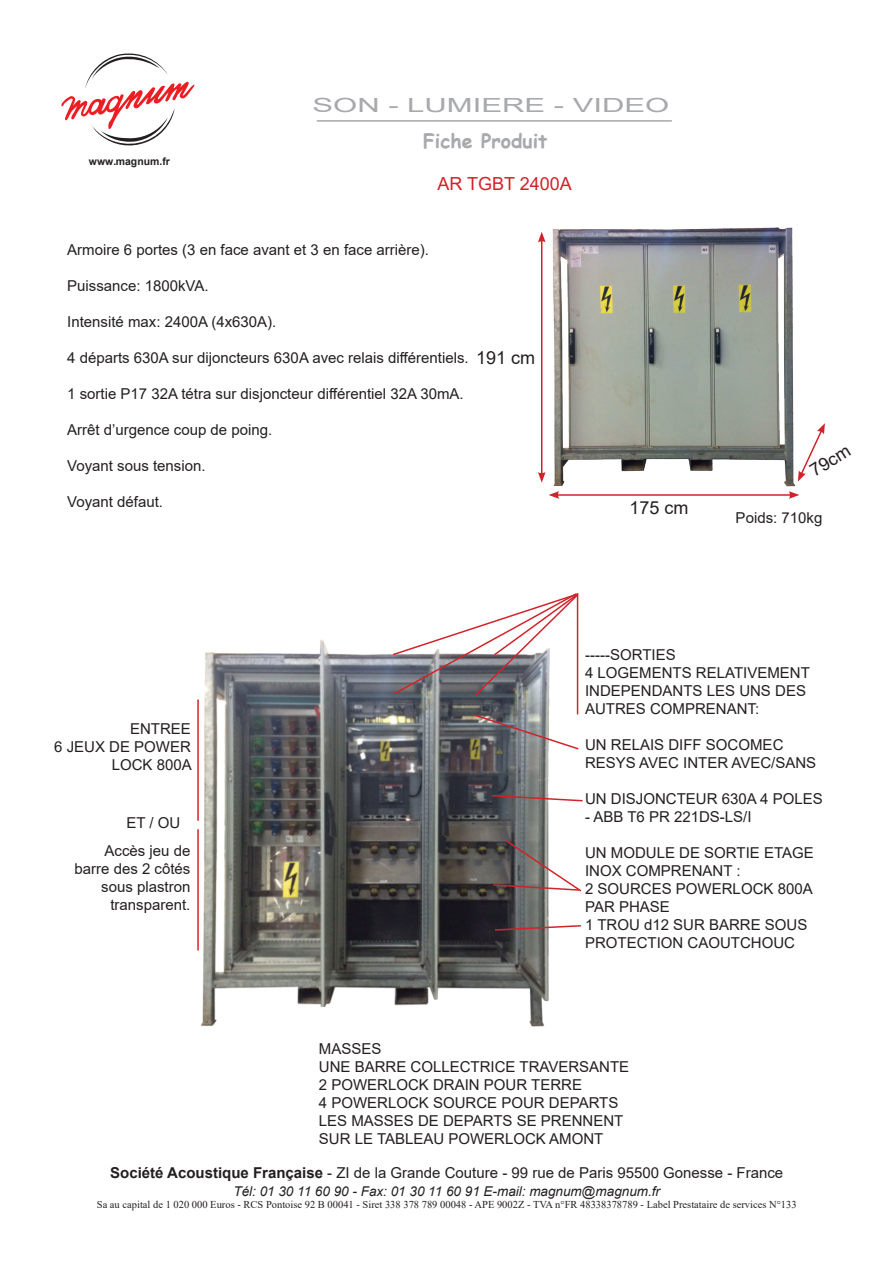
<style>
.page{position:relative;width:893px;height:1263px;background:#fff}
.page>*{position:absolute;margin:0;border:0;box-sizing:border-box;transform-origin:0 0}
.t1{font:19.5px "Arial";color:#a8a9ad;scale:1.59 1}
.t2{font:700 19.5px "Comic Sans MS";color:#a8a9ad}
.t3{font:18px "Arial";color:#231f20}
.t4{font:18px "Arial";color:#d1232a}
.t5{font:15px/18px "Arial";color:#231f20}
.t6{font:italic 13.5px "Arial";color:#231f20}
.t7{font:10.5px "Times New Roman";color:#231f20}
.t8{font:700 10.5px "Arial";color:#231f20}
.s1{font-weight:700}
</style>
<div class="page">
<hr style="left:317px;top:120px;width:355px;height:2px;background:#a8a9ad">
<svg style="left:61px;top:53px;width:133px;height:93px"></svg>
<img style="left:197px;top:640px;width:382px;height:387px">
<hr style="left:197px;top:699px;width:2px;height:122px;background:#d1232a">
<hr style="left:577px;top:593px;width:1px;height:121px;background:#d1232a">
<hr style="left:197px;top:829px;width:2px;height:121px;background:#d1232a">
<svg style="left:811px;top:423px;width:14px;height:32px"></svg>
<img style="left:540px;top:227px;width:271px;height:272px">
<svg style="left:472px;top:713px;width:107px;height:38px"></svg>
<svg style="left:490px;top:794px;width:93px;height:8px"></svg>
<svg style="left:391px;top:593px;width:188px;height:105px"></svg>
<svg style="left:492px;top:839px;width:90px;height:54px"></svg>
<svg style="left:493px;top:924px;width:88px;height:7px"></svg>
<p class="t8" style="left:89px;top:154px;width:82px">www.magnum.fr</p>
<h1 class="t1" style="left:313px;top:92px;width:226px">SON - LUMIERE - VIDEO</h1>
<h1 class="t2" style="left:423px;top:127px;width:126px">Fiche Produit</h1>
<p class="t4" style="left:438px;top:171px;width:136px">AR TGBT 2400A</p>
<p class="t5" style="left:67px;top:240px;width:363px">Armoire 6 portes (3 en face avant et 3 en face arrière).</p>
<p class="t5" style="left:67px;top:276px;width:143px">Puissance: 1800kVA.</p>
<p class="t5" style="left:67px;top:312px;width:211px">Intensité max: 2400A (4x630A).</p>
<p class="t5" style="left:67px;top:348px;width:403px">4 départs 630A sur dijoncteurs 630A avec relais différentiels.</p>
<p class="t5" style="left:67px;top:384px;width:398px">1 sortie P17 32A tétra sur disjoncteur différentiel 32A 30mA.</p>
<p class="t5" style="left:67px;top:420px;width:207px">Arrêt d’urgence coup de poing.</p>
<p class="t5" style="left:67px;top:456px;width:140px">Voyant sous tension.</p>
<p class="t5" style="left:67px;top:492px;width:97px">Voyant défaut.</p>
<p class="t3" style="left:476px;top:345px;width:61px">191 cm</p>
<p class="t3" style="left:629px;top:496px;width:61px">175 cm</p>
<p class="t3" style="left:805px;top:461px;width:46px;rotate:-32deg">79cm</p>
<p class="t5" style="left:736px;top:509px;width:88px">Poids: 710kg</p>
<p class="t5" style="left:54px;top:719px;width:139px;text-align:right">ENTREE<br>6 JEUX DE POWER<br>LOCK 800A</p>
<p class="t5" style="left:105px;top:808px;width:87px;line-height:28px;text-indent:22px">ET / OU<br>Accès jeu de</p>
<p class="t5" style="left:75px;top:859px;width:117px;text-align:right">barre des 2 côtés sous plastron transparent.</p>
<p class="t5" style="left:585px;top:646px;width:226px">-----SORTIES<br>4 LOGEMENTS RELATIVEMENT<br>INDEPENDANTS LES UNS DES<br>AUTRES COMPRENANT:</p>
<p class="t5" style="left:585px;top:736px;width:233px">UN RELAIS DIFF SOCOMEC<br>RESYS AVEC INTER AVEC/SANS</p>
<p class="t5" style="left:585px;top:790px;width:239px">UN DISJONCTEUR 630A 4 POLES</p>
<p class="t5" style="left:585px;top:808px;width:168px">- ABB T6 PR 221DS-LS/I</p>
<p class="t5" style="left:585px;top:844px;width:230px">UN MODULE DE SORTIE ETAGE<br>INOX COMPRENANT :<br>2 SOURCES POWERLOCK 800A<br>PAR PHASE<br>1 TROU d12 SUR BARRE SOUS<br>PROTECTION CAOUTCHOUC</p>
<p class="t5" style="left:319px;top:1040px;width:312px">MASSES<br>UNE BARRE COLLECTRICE TRAVERSANTE<br>2 POWERLOCK DRAIN POUR TERRE<br>4 POWERLOCK SOURCE POUR DEPARTS<br>LES MASSES DE DEPARTS SE PRENNENT<br>SUR LE TABLEAU POWERLOCK AMONT</p>
<p class="t5" style="left:110px;top:1163px;width:675px"><span class="s1">Société Acoustique Française</span> - ZI de la Grande Couture - 99 rue de Paris 95500 Gonesse - France</p>
<p class="t6" style="left:233px;top:1182px;width:428px">Tél: 01 30 11 60 90 - Fax: 01 30 11 60 91 E-mail: magnum@magnum.fr</p>
<p class="t7" style="left:97px;top:1197px;width:701px">Sa au capital de 1 020 000 Euros - RCS Pontoise 92 B 00041 - Siret 338 378 789 00048 - APE 9002Z - TVA n°FR 48338378789 - Label Prestataire de services N°133</p>
</div>
